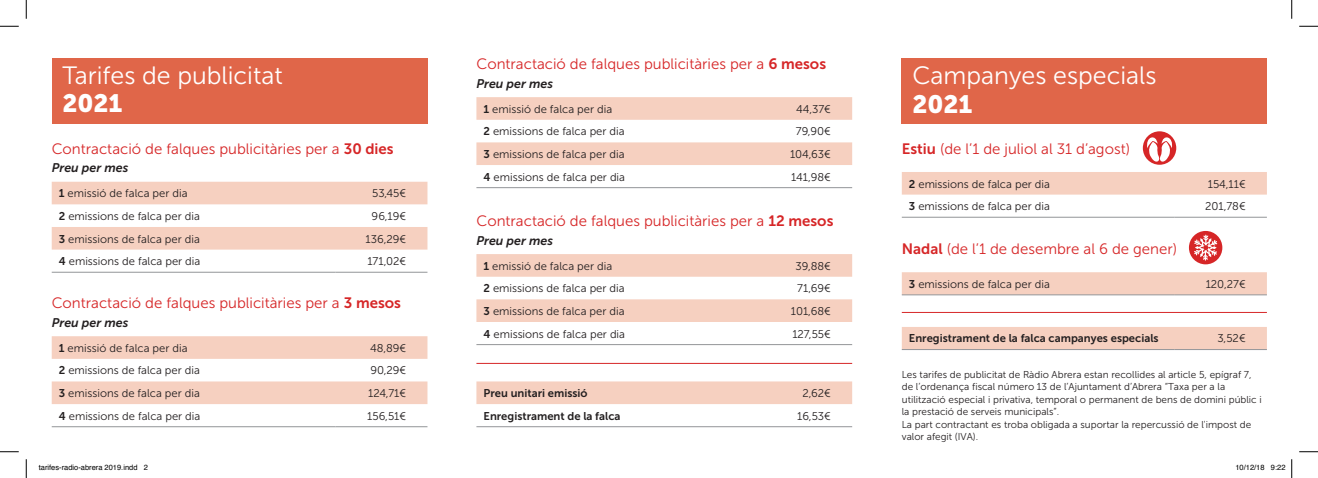
<style>
.page{position:relative;width:1318px;height:478px;background:#fff}
.page>*{position:absolute;margin:0;border:0;box-sizing:border-box;transform-origin:0 0}
.t1{font:25px "Museo Sans 300";color:#fff}
.t2{font:25px "Museo Sans 900";color:#fff}
.t3{font:15px "Museo Sans 300";color:#d62627}
.t4{font:italic 12.5px "Museo Sans 700";color:#231f20}
.t5{font:11.25px "Museo Sans 300";color:#231f20}
.t6{font:11.25px "Museo Sans 700";color:#231f20}
.t7{font:10px/12.5px "Museo Sans 300";color:#231f20}
.t8{font:7.5px "Helvetica";color:#000}
.s1{font-family:"Museo Sans 700"}
</style>
<div class="page">
<svg style="left:52px;top:182px;width:375px;height:67px"></svg>
<hr style="left:52px;top:272px;width:283px;height:1px;background:#939598">
<hr style="left:335px;top:272px;width:92px;height:1px;background:#939598">
<div style="left:901px;top:172px;width:365px;height:22px;background:#f6d0c0"></div>
<hr style="left:901px;top:217px;width:273px;height:1px;background:#939598">
<hr style="left:1174px;top:217px;width:92px;height:1px;background:#939598">
<div style="left:901px;top:272px;width:365px;height:22px;background:#f6d0c0"></div>
<hr style="left:901px;top:294px;width:273px;height:1px;background:#939598">
<hr style="left:1174px;top:294px;width:92px;height:1px;background:#939598">
<svg style="left:476px;top:97px;width:376px;height:68px;fill:#f6d0c0"></svg>
<hr style="left:476px;top:187px;width:284px;height:1px;background:#939598">
<hr style="left:760px;top:187px;width:92px;height:1px;background:#939598">
<svg style="left:52px;top:336px;width:375px;height:68px;fill:#f6d0c0"></svg>
<hr style="left:52px;top:426px;width:283px;height:1px;background:#939598">
<hr style="left:335px;top:426px;width:92px;height:1px;background:#939598">
<svg style="left:476px;top:254px;width:376px;height:68px;fill:#f6d0c0"></svg>
<hr style="left:476px;top:344px;width:284px;height:1px;background:#939598">
<hr style="left:760px;top:344px;width:92px;height:1px;background:#939598">
<div style="left:476px;top:381px;width:376px;height:23px;background:#f6d0c0"></div>
<hr style="left:476px;top:426px;width:284px;height:1px;background:#939598">
<hr style="left:760px;top:426px;width:92px;height:1px;background:#939598">
<div style="left:901px;top:327px;width:365px;height:22px;background:#f6d0c0"></div>
<hr style="left:901px;top:349px;width:273px;height:1px;background:#939598">
<hr style="left:1174px;top:349px;width:92px;height:1px;background:#939598">
<div style="left:52px;top:58px;width:375px;height:65px;background:#e06649"></div>
<div style="left:901px;top:58px;width:365px;height:65px;background:#e06649"></div>
<hr style="left:476px;top:363px;width:376px;height:1px;background:#d62627">
<hr style="left:901px;top:312px;width:365px;height:1px;background:#d62627">
<svg style="left:1142px;top:131px;width:34px;height:34px"></svg>
<svg style="left:1144px;top:133px;width:30px;height:31px"></svg>
<svg style="left:1188px;top:231px;width:34px;height:33px"></svg>
<svg style="left:1193px;top:234px;width:24px;height:27px"></svg>
<svg style="left:0;top:25px;width:19px;height:2px"></svg>
<svg style="left:1299px;top:25px;width:18px;height:2px"></svg>
<svg style="left:0;top:451px;width:19px;height:1px"></svg>
<svg style="left:1299px;top:451px;width:18px;height:1px"></svg>
<svg style="left:25px;top:0;width:2px;height:19px"></svg>
<svg style="left:25px;top:459px;width:2px;height:19px"></svg>
<svg style="left:1291px;top:0;width:1px;height:19px"></svg>
<svg style="left:1291px;top:459px;width:1px;height:19px"></svg>
<h1 class="t1" style="left:62px;top:61px;width:222px">Tarifes de publicitat</h1>
<h1 class="t2" style="left:62px;top:89px;width:61px">2021</h1>
<h2 class="t3" style="left:52px;top:140px;width:343px">Contractació de falques publicitàries per a <span class="s1">30 dies</span></h2>
<p class="t4" style="left:52px;top:161px;width:78px">Preu per mes</p>
<p class="t5" style="left:59px;top:187px;width:130px"><span class="s1">1</span> emissió de falca per dia</p>
<p class="t5" style="left:372px;top:187px;width:36px">53,45€</p>
<p class="t5" style="left:59px;top:210px;width:143px"><span class="s1">2</span> emissions de falca per dia</p>
<p class="t5" style="left:372px;top:210px;width:36px">96,19€</p>
<p class="t5" style="left:59px;top:232px;width:142px"><span class="s1">3</span> emissions de falca per dia</p>
<p class="t5" style="left:366px;top:232px;width:42px">136,29€</p>
<p class="t5" style="left:59px;top:255px;width:143px"><span class="s1">4</span> emissions de falca per dia</p>
<p class="t5" style="left:367px;top:255px;width:40px">171,02€</p>
<h2 class="t3" style="left:52px;top:295px;width:351px">Contractació de falques publicitàries per a <span class="s1">3 mesos</span></h2>
<p class="t4" style="left:52px;top:315px;width:78px">Preu per mes</p>
<p class="t5" style="left:59px;top:342px;width:130px"><span class="s1">1</span> emissió de falca per dia</p>
<p class="t5" style="left:370px;top:342px;width:38px">48,89€</p>
<p class="t5" style="left:59px;top:364px;width:143px"><span class="s1">2</span> emissions de falca per dia</p>
<p class="t5" style="left:370px;top:364px;width:37px">90,29€</p>
<p class="t5" style="left:59px;top:387px;width:142px"><span class="s1">3</span> emissions de falca per dia</p>
<p class="t5" style="left:368px;top:387px;width:40px">124,71€</p>
<p class="t5" style="left:59px;top:409px;width:143px"><span class="s1">4</span> emissions de falca per dia</p>
<p class="t5" style="left:367px;top:409px;width:40px">156,51€</p>
<h2 class="t3" style="left:476px;top:56px;width:351px">Contractació de falques publicitàries per a <span class="s1">6 mesos</span></h2>
<p class="t4" style="left:476px;top:76px;width:78px">Preu per mes</p>
<p class="t5" style="left:483px;top:103px;width:130px"><span class="s1">1</span> emissió de falca per dia</p>
<p class="t5" style="left:796px;top:103px;width:36px">44,37€</p>
<p class="t5" style="left:483px;top:125px;width:143px"><span class="s1">2</span> emissions de falca per dia</p>
<p class="t5" style="left:796px;top:125px;width:37px">79,90€</p>
<p class="t5" style="left:483px;top:148px;width:142px"><span class="s1">3</span> emissions de falca per dia</p>
<p class="t5" style="left:790px;top:148px;width:42px">104,63€</p>
<p class="t5" style="left:483px;top:171px;width:143px"><span class="s1">4</span> emissions de falca per dia</p>
<p class="t5" style="left:791px;top:171px;width:41px">141,98€</p>
<h2 class="t3" style="left:476px;top:213px;width:358px">Contractació de falques publicitàries per a <span class="s1">12 mesos</span></h2>
<p class="t4" style="left:476px;top:233px;width:78px">Preu per mes</p>
<p class="t5" style="left:483px;top:260px;width:130px"><span class="s1">1</span> emissió de falca per dia</p>
<p class="t5" style="left:795px;top:260px;width:37px">39,88€</p>
<p class="t5" style="left:483px;top:282px;width:143px"><span class="s1">2</span> emissions de falca per dia</p>
<p class="t5" style="left:797px;top:282px;width:35px">71,69€</p>
<p class="t5" style="left:483px;top:305px;width:142px"><span class="s1">3</span> emissions de falca per dia</p>
<p class="t5" style="left:790px;top:305px;width:42px">101,68€</p>
<p class="t5" style="left:483px;top:327px;width:143px"><span class="s1">4</span> emissions de falca per dia</p>
<p class="t5" style="left:792px;top:327px;width:40px">127,55€</p>
<p class="t6" style="left:483px;top:387px;width:106px">Preu unitari emissió</p>
<p class="t5" style="left:802px;top:387px;width:30px">2,62€</p>
<p class="t6" style="left:483px;top:409px;width:138px">Enregistrament de la falca</p>
<p class="t5" style="left:797px;top:409px;width:35px">16,53€</p>
<h1 class="t1" style="left:912px;top:61px;width:245px">Campanyes especials</h1>
<h1 class="t2" style="left:912px;top:90px;width:61px">2021</h1>
<h2 class="t3" style="left:901px;top:140px;width:230px"><span class="s1">Estiu</span> (de l’1 de juliol al 31 d’agost)</h2>
<p class="t5" style="left:909px;top:177px;width:143px"><span class="s1">2</span> emissions de falca per dia</p>
<p class="t5" style="left:1207px;top:177px;width:39px">154,11€</p>
<p class="t5" style="left:909px;top:200px;width:142px"><span class="s1">3</span> emissions de falca per dia</p>
<p class="t5" style="left:1205px;top:200px;width:42px">201,78€</p>
<h2 class="t3" style="left:901px;top:240px;width:277px"><span class="s1">Nadal</span> (de l’1 de desembre al 6 de gener)</h2>
<p class="t5" style="left:909px;top:278px;width:142px"><span class="s1">3</span> emissions de falca per dia</p>
<p class="t5" style="left:1205px;top:278px;width:41px">120,27€</p>
<p class="t6" style="left:909px;top:332px;width:251px">Enregistrament de la falca campanyes especials</p>
<p class="t5" style="left:1217px;top:332px;width:30px">3,52€</p>
<p class="t7" style="left:901px;top:368px;width:361px">Les tarifes de publicitat de Ràdio Abrera estan recollides al article 5, epígraf 7, de l’ordenança fiscal número 13 de l’Ajuntament d’Abrera “Taxa per a la utilització especial i privativa, temporal o permanent de bens de domini públic i la prestació de serveis municipals”.<br>La part contractant es troba obligada a suportar la repercussió de l'impost de valor afegit (IVA).</p>
<p class="t8" style="left:39px;top:462px;width:111px">tarifes-radio-abrera 2019.indd 2</p>
<p class="t8" style="left:1235px;top:462px;width:52px">10/12/18 9:22</p>
</div>
